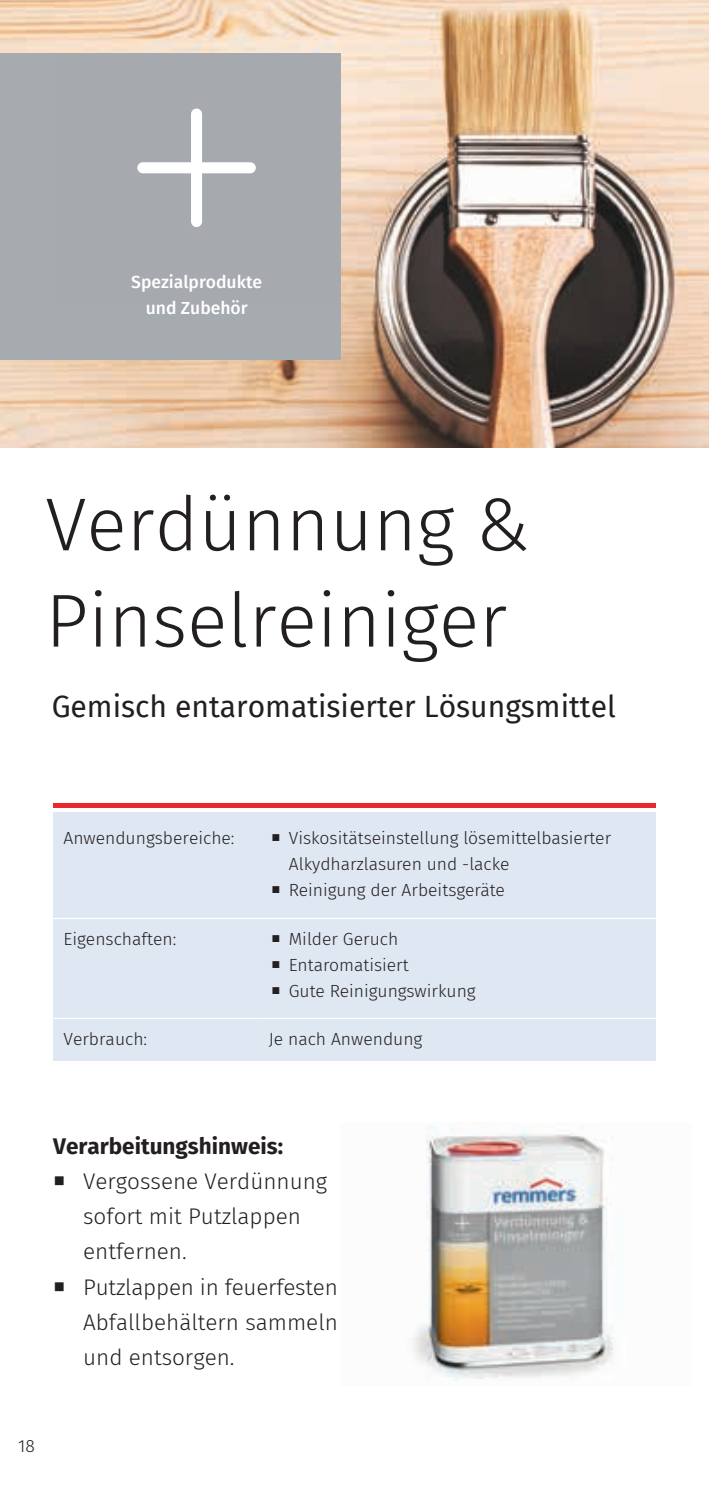
<style>
.page{position:relative;width:709px;height:1489px;background:#fff}
.page>*{position:absolute;margin:0;border:0;box-sizing:border-box;transform-origin:0 0}
.t1{font:300 75px/96.2px "Fira Sans";color:#231f20}
.t2{font:30px "Fira Sans";color:#231f20}
.t3{font:300 22.5px/35px "Fira Sans";color:#231f20}
.t4{font:700 22.5px "Fira Sans";color:#231f20}
.t5{font:300 17.5px/26.2px "Fira Sans";color:#231f20}
.t6{font:500 17.5px/26.2px "Fira Sans";color:#fff;text-align:center}
</style>
<div class="page">
<img style="left:0;top:0;width:709px;height:447px">
<div style="left:0;top:53px;width:340px;height:306px;background:#a6abb0"></div>
<svg style="left:137px;top:108px;width:119px;height:119px"></svg>
<div style="left:53px;top:812px;width:603px;height:248px;background:#dfe7f2"></div>
<hr style="left:53px;top:803px;width:603px;height:4px;background:#e9282d">
<img style="left:412px;top:1125px;width:202px;height:256px">
<hr style="left:53px;top:917px;width:206px;height:2px;background:#fff">
<hr style="left:259px;top:917px;width:411px;height:2px;background:#fff">
<hr style="left:53px;top:1017px;width:206px;height:2px;background:#fff">
<hr style="left:259px;top:1017px;width:411px;height:2px;background:#fff">
<hr style="left:708px;top:0;width:1px;height:281px;background:#dfe7f2">
<p class="t6" style="left:131px;top:267px;width:132px">Spezialprodukte und Zubehör</p>
<h1 class="t1" style="left:45px;top:475px;width:486px">Verdünnung &amp;<br>Pinselreiniger</h1>
<h2 class="t2" style="left:52px;top:683px;width:566px">Gemisch entaromatisierter Lösungsmittel</h2>
<p class="t5" style="left:63px;top:824px;width:173px">Anwendungsbereiche:</p>
<p class="t5" style="left:289px;top:824px;width:324px;text-indent:-17px">○ Viskositätseinstellung lösemittelbasierter<br>Alkydharzlasuren und -lacke</p>
<p class="t5" style="left:271px;top:877px;width:235px">○ Reinigung der Arbeitsgeräte</p>
<p class="t5" style="left:63px;top:925px;width:114px">Eigenschaften:</p>
<p class="t5" style="left:271px;top:925px;width:128px">○ Milder Geruch</p>
<p class="t5" style="left:271px;top:951px;width:139px">○ Entaromatisiert</p>
<p class="t5" style="left:271px;top:978px;width:206px">○ Gute Reinigungswirkung</p>
<p class="t5" style="left:63px;top:1025px;width:85px">Verbrauch:</p>
<p class="t5" style="left:269px;top:1025px;width:155px">Je nach Anwendung</p>
<p class="t4" style="left:53px;top:1127px;width:231px">Verarbeitungshinweis:</p>
<p class="t3" style="left:83px;top:1163px;width:246px;text-indent:-30px">○ Vergossene Verdünnung sofort mit Putzlappen entfernen.</p>
<p class="t3" style="left:83px;top:1268px;width:256px;text-align:justify;text-indent:-30px">○ Putzlappen in feuerfesten Abfallbehältern sammeln und entsorgen.</p>
<p class="t5" style="left:18px;top:1432px;width:18px">18</p>
</div>
